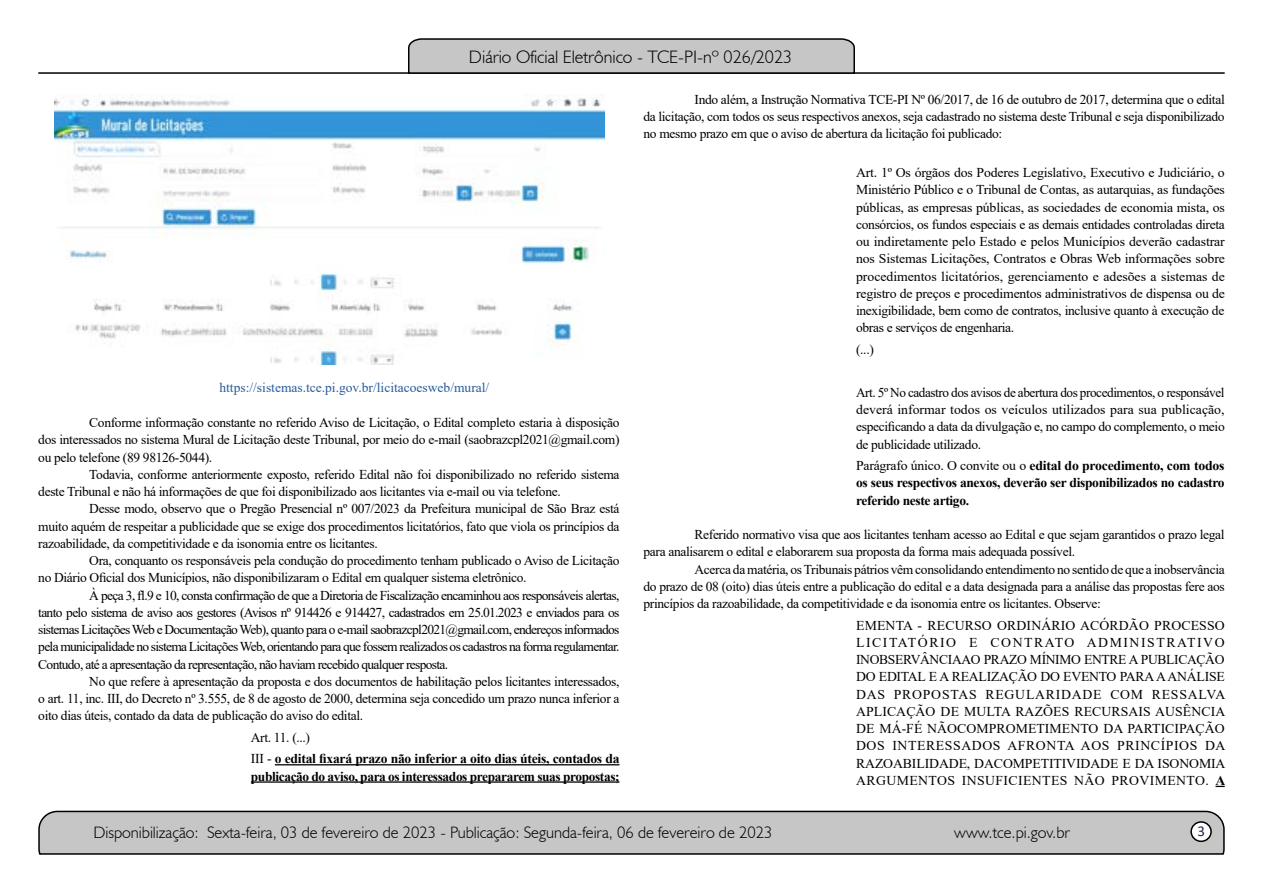
<style>
.page{position:relative;width:1263px;height:893px;background:#fff}
.page>*{position:absolute;margin:0;border:0;box-sizing:border-box;transform-origin:0 0}
.t1{font:300 18px "Humanist 521 BT";color:#000}
.t2{font:300 16.5px "Humanist 521 BT";color:#000}
.t3{font:15px "Calibri";color:#212d4c}
.t4{font:13.5px/17.2px "Times New Roman";letter-spacing:-.025em;color:#000;text-align:justify}
.t5{font:700 13.5px/17.2px "Times New Roman";letter-spacing:-.025em;color:#000}
.t6{font:13.5px "Times New Roman";color:#275b9b}
.s1{font-weight:400}
.s2{font-weight:700}
</style>
<div class="page">
<svg style="left:38px;top:810px;width:1187px;height:45px;background:#b9b9b9"></svg>
<div style="left:1191px;top:822px;width:20px;height:19px;background:#fff;border-radius:50%"></div>
<div style="left:1190px;top:821px;width:22px;height:21px;border:2px solid #000;border-radius:50%"></div>
<hr style="left:38px;top:72px;width:1187px;height:2px;background:#000">
<svg style="left:407px;top:38px;width:449px;height:36px;background:#b4b4b4"></svg>
<hr style="left:275px;top:764px;width:344px;height:1px;background:#000">
<hr style="left:251px;top:781px;width:368px;height:2px;background:#000">
<img style="left:54px;top:95px;width:551px;height:270px">
<h1 class="t1" style="left:469px;top:46px;width:325px">Diário Oficial Eletrônico - TCE-PI-nº 026/2023</h1>
<p class="t6" style="left:219px;top:378px;width:271px">https://sistemas.tce.pi.gov.br/licitacoesweb/mural/</p>
<p class="t4" style="left:38px;top:413px;width:583px;text-indent:51px">Conforme informação constante no referido Aviso de Licitação, o Edital completo estaria à disposição dos interessados no sistema Mural de Licitação deste Tribunal, por meio do e-mail (saobrazcpl2021@gmail.com) ou pelo telefone (89 98126-5044).</p>
<p class="t4" style="left:38px;top:465px;width:583px;text-indent:51px">Todavia, conforme anteriormente exposto, referido Edital não foi disponibilizado no referido sistema deste Tribunal e não há informações de que foi disponibilizado aos licitantes via e-mail ou via telefone.</p>
<p class="t4" style="left:38px;top:500px;width:583px;text-indent:51px">Desse modo, observo que o Pregão Presencial nº 007/2023 da Prefeitura municipal de São Braz está muito aquém de respeitar a publicidade que se exige dos procedimentos licitatórios, fato que viola os princípios da razoabilidade, da competitividade e da isonomia entre os licitantes.</p>
<p class="t4" style="left:38px;top:551px;width:583px;text-indent:51px">Ora, conquanto os responsáveis pela condução do procedimento tenham publicado o Aviso de Licitação no Diário Oficial dos Municípios, não disponibilizaram o Edital em qualquer sistema eletrônico.</p>
<p class="t4" style="left:38px;top:586px;width:583px;text-indent:51px">À peça 3, fl.9 e 10, consta confirmação de que a Diretoria de Fiscalização encaminhou aos responsáveis alertas, tanto pelo sistema de aviso aos gestores (Avisos nº 914426 e 914427, cadastrados em 25.01.2023 e enviados para os sistemas Licitações Web e Documentação Web), quanto para o e-mail saobrazcpl2021@gmail.com, endereços informados pela municipalidade no sistema Licitações Web, orientando para que fossem realizados os cadastros na forma regulamentar.<br>Contudo, até a apresentação da representação, não haviam recebido qualquer resposta.</p>
<p class="t4" style="left:38px;top:672px;width:583px;text-indent:51px">No que refere à apresentação da proposta e dos documentos de habilitação pelos licitantes interessados, o art. 11, inc. III, do Decreto nº 3.555, de 8 de agosto de 2000, determina seja concedido um prazo nunca inferior a oito dias úteis, contado da data de publicação do aviso do edital.</p>
<p class="t5" style="left:251px;top:726px;width:370px;line-height:21.5px"><span class="s1">Art. 11. (...)<br>III -</span> o edital fixará prazo não inferior a oito dias úteis, contados da</p>
<p class="t5" style="left:251px;top:767px;width:370px">publicação do aviso, para os interessados prepararem suas propostas;</p>
<p class="t4" style="left:643px;top:90px;width:583px;text-indent:51px">Indo além, a Instrução Normativa TCE-PI Nº 06/2017, de 16 de outubro de 2017, determina que o edital da licitação, com todos os seus respectivos anexos, seja cadastrado no sistema deste Tribunal e seja disponibilizado no mesmo prazo em que o aviso de abertura da licitação foi publicado:</p>
<p class="t4" style="left:856px;top:164px;width:370px">Art. 1º Os órgãos dos Poderes Legislativo, Executivo e Judiciário, o Ministério Público e o Tribunal de Contas, as autarquias, as fundações públicas, as empresas públicas, as sociedades de economia mista, os consórcios, os fundos especiais e as demais entidades controladas direta ou indiretamente pelo Estado e pelos Municípios deverão cadastrar nos Sistemas Licitações, Contratos e Obras Web informações sobre procedimentos licitatórios, gerenciamento e adesões a sistemas de registro de preços e procedimentos administrativos de dispensa ou de inexigibilidade, bem como de contratos, inclusive quanto à execução de obras e serviços de engenharia.</p>
<p class="t4" style="left:856px;top:340px;width:19px">(...)</p>
<p class="t4" style="left:856px;top:383px;width:370px">Art. 5º No cadastro dos avisos de abertura dos procedimentos, o responsável deverá informar todos os veículos utilizados para sua publicação, especificando a data da divulgação e, no campo do complemento, o meio de publicidade utilizado.</p>
<p class="t5" style="left:856px;top:457px;width:370px;text-align:justify"><span class="s1">Parágrafo único. O convite ou o</span> edital do procedimento, com todos os seus respectivos anexos, deverão ser disponibilizados no cadastro referido neste artigo.</p>
<p class="t4" style="left:643px;top:526px;width:583px;text-indent:51px">Referido normativo visa que aos licitantes tenham acesso ao Edital e que sejam garantidos o prazo legal para analisarem o edital e elaborarem sua proposta da forma mais adequada possível.</p>
<p class="t4" style="left:643px;top:560px;width:583px;text-indent:51px">Acerca da matéria, os Tribunais pátrios vêm consolidando entendimento no sentido de que a inobservância do prazo de 08 (oito) dias úteis entre a publicação do edital e a data designada para a análise das propostas fere aos princípios da razoabilidade, da competitividade e da isonomia entre os licitantes. Observe:</p>
<p class="t4" style="left:856px;top:616px;width:371px">EMENTA - RECURSO ORDINÁRIO ACÓRDÃO PROCESSO LICITATÓRIO E CONTRATO ADMINISTRATIVO INOBSERVÂNCIAAO PRAZO MÍNIMO ENTRE A PUBLICAÇÃO DO EDITAL E A REALIZAÇÃO DO EVENTO PARA A ANÁLISE DAS PROPOSTAS REGULARIDADE COM RESSALVA APLICAÇÃO DE MULTA RAZÕES RECURSAIS AUSÊNCIA DE MÁ-FÉ NÃOCOMPROMETIMENTO DA PARTICIPAÇÃO DOS INTERESSADOS AFRONTA AOS PRINCÍPIOS DA RAZOABILIDADE, DACOMPETITIVIDADE E DA ISONOMIA ARGUMENTOS INSUFICIENTES NÃO PROVIMENTO. <span class="s2">A</span></p>
<p class="t2" style="left:93px;top:822px;width:680px">Disponibilização: Sexta-feira, 03 de fevereiro de 2023 - Publicação: Segunda-feira, 06 de fevereiro de 2023</p>
<p class="t2" style="left:954px;top:822px;width:117px">www.tce.pi.gov.br</p>
<p class="t3" style="left:1197px;top:821px;width:9px">3</p>
</div>
